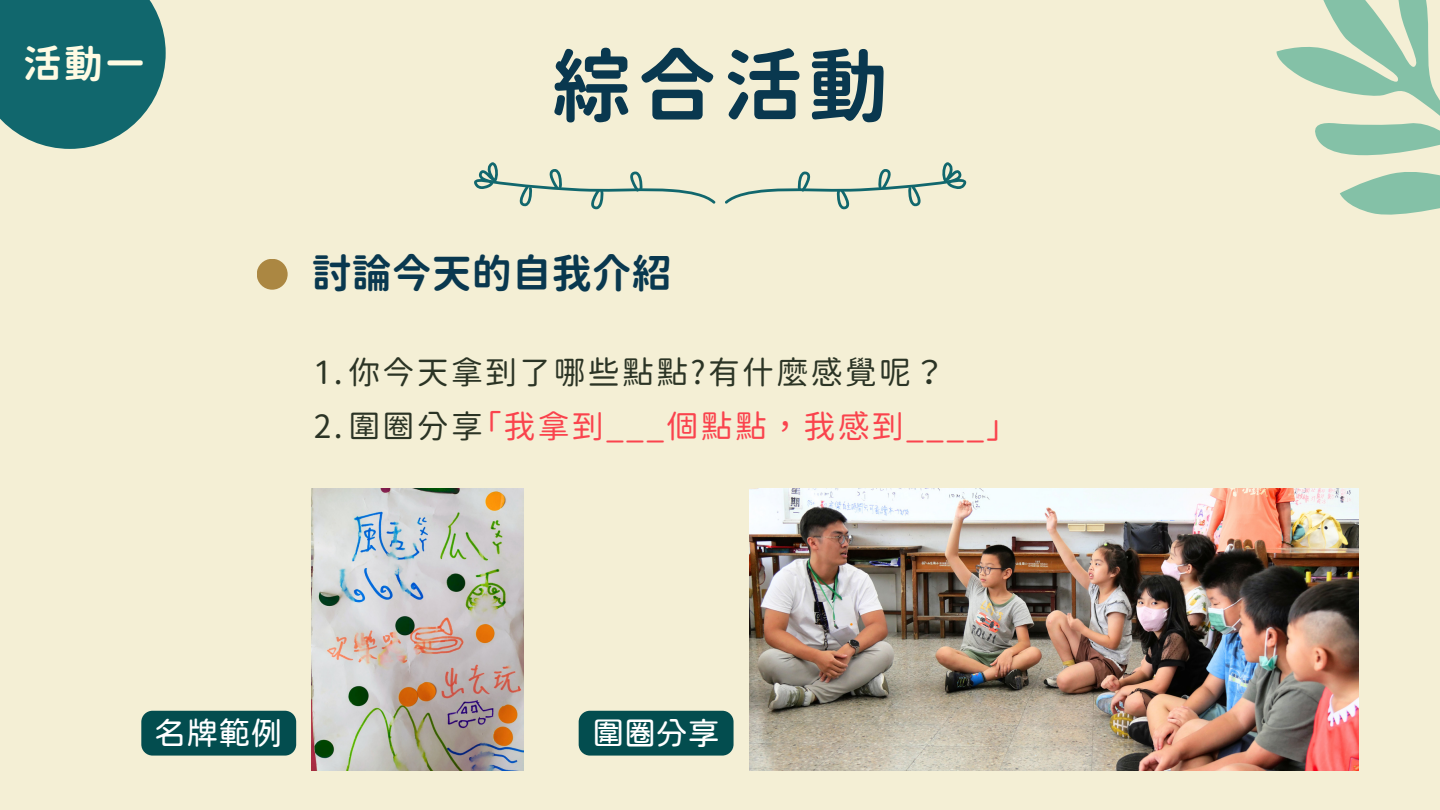
<style>
.page{position:relative;width:1440px;height:810px;background:#f4efd5}
.page>*{position:absolute;margin:0;border:0;box-sizing:border-box;transform-origin:0 0}
.t1{font:80px "Gen Sen Rounded TW B";color:#09384f}
.t2{font:40px "Gen Sen Rounded TW B";color:#09384f}
.t3{font:38.8px "Gen Sen Rounded TW B";color:#fffbe3}
.t4{font:32px "Gen Sen Rounded TW R";letter-spacing:.07em;color:#fa434d}
.t5{font:32px "Gen Sen Rounded TW R";letter-spacing:.07em;color:#2b3425}
.t6{font:32px "jf openhuninn 1.1";color:#fff}
.s1{color:#2b3425}
</style>
<div class="page">
<svg style="left:474px;top:162px;width:242px;height:47px"></svg>
<svg style="left:725px;top:162px;width:242px;height:47px"></svg>
<div style="left:257px;top:259px;width:31px;height:31px;background:#ab8742;border-radius:50%"></div>
<svg style="left:0;top:0;width:166px;height:149px;background:#2b7779"></svg>
<img style="left:749px;top:488px;width:610px;height:282px">
<img style="left:312px;top:488px;width:211px;height:282px">
<div style="left:141px;top:711px;width:155px;height:45px;background:#034d4f;border-radius:11px"></div>
<div style="left:579px;top:711px;width:155px;height:45px;background:#034d4f;border-radius:11px"></div>
<svg style="left:1276px;top:0;width:164px;height:215px"></svg>
<p class="t3" style="left:23px;top:44px;width:123px">活動一</p>
<p class="t1" style="left:552px;top:45px;width:338px">綜合活動</p>
<p class="t2" style="left:312px;top:253px;width:361px">討論今天的自我介紹</p>
<p class="t5" style="left:314px;top:356px;width:633px">1.你今天拿到了哪些點點?有什麼感覺呢？</p>
<p class="t4" style="left:314px;top:410px;width:690px"><span class="s1">2.圍圈分享</span>「我拿到___個點點，我感到____」</p>
<p class="t6" style="left:155px;top:716px;width:129px">名牌範例</p>
<p class="t6" style="left:592px;top:716px;width:129px">圍圈分享</p>
</div>
